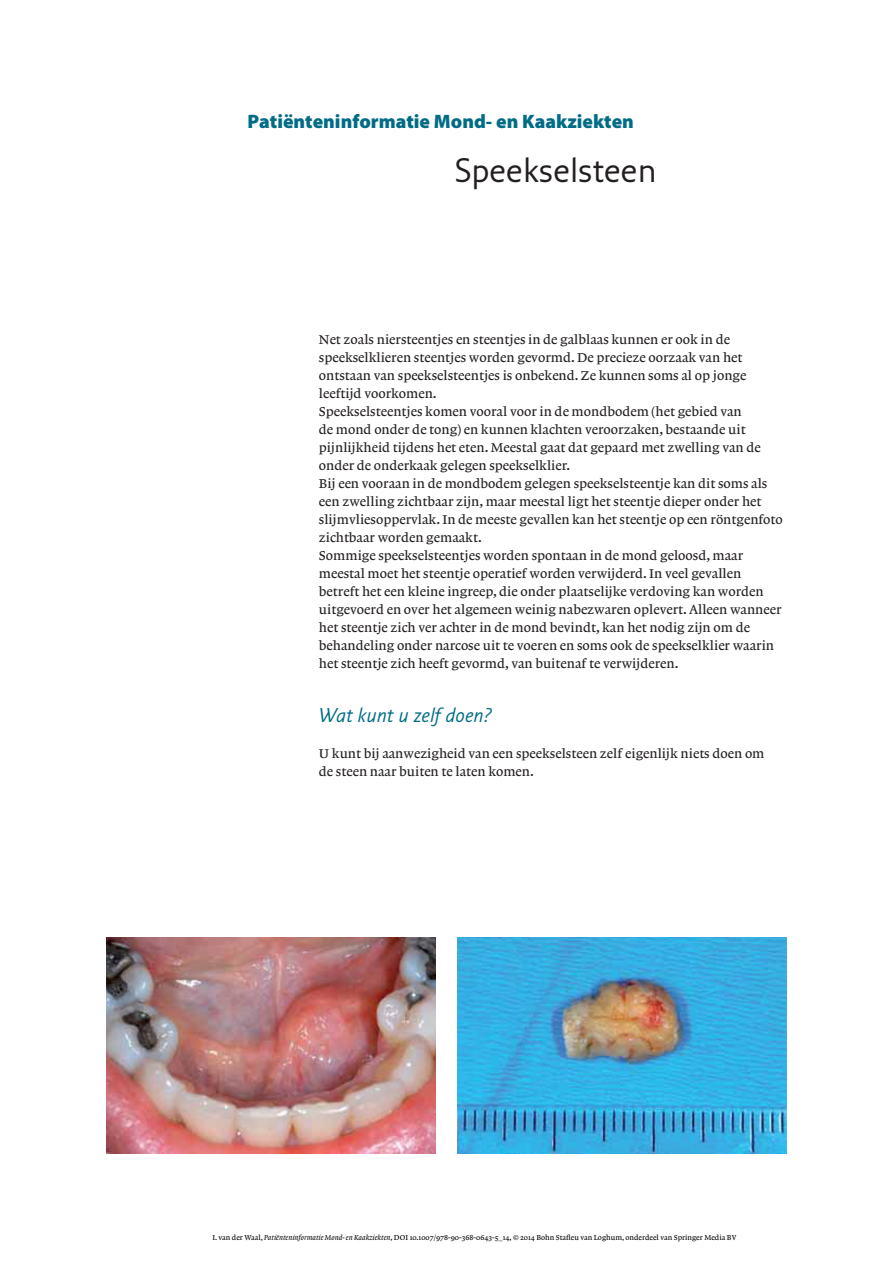
<style>
.page{position:relative;width:893px;height:1263px;background:#fff}
.page>*{position:absolute;margin:0;border:0;box-sizing:border-box;transform-origin:0 0}
.t1{font:33px "Fresco Sans";color:#231f20}
.t2{font:900 19.5px "Myriad Pro";color:#006c85}
.t3{font:italic 19.5px "Fresco Sans LF";color:#006c85}
.t4{font:13.5px/18px "Lexicon No 1 A Roman Txt";color:#231f20}
.t5{font:7.5px "Lexicon No 1 A Txt";color:#000}
.s1{font-style:italic}
</style>
<div class="page">
<img style="left:106px;top:938px;width:330px;height:216px">
<img style="left:457px;top:938px;width:330px;height:216px">
<h2 class="t2" style="left:248px;top:110px;width:388px">Patiënteninformatie Mond- en Kaakziekten</h2>
<h1 class="t1" style="left:455px;top:157px;width:203px">Speekselsteen</h1>
<p class="t4" style="left:319px;top:331px;width:465px">Net zoals niersteentjes en steentjes in de galblaas kunnen er ook in de speekselklieren steentjes worden gevormd. De precieze oorzaak van het ontstaan van speekselsteentjes is onbekend. Ze kunnen soms al op jonge leeftijd voorkomen.<br>Speekselsteentjes komen vooral voor in de mondbodem (het gebied van<br>de mond onder de tong) en kunnen klachten veroorzaken, bestaande uit pijnlijkheid tijdens het eten. Meestal gaat dat gepaard met zwelling van de onder de onderkaak gelegen speekselklier.<br>Bij een vooraan in de mondbodem gelegen speekselsteentje kan dit soms als een zwelling zichtbaar zijn, maar meestal ligt het steentje dieper onder het slijmvliesoppervlak. In de meeste gevallen kan het steentje op een röntgenfoto zichtbaar worden gemaakt.<br>Sommige speekselsteentjes worden spontaan in de mond geloosd, maar meestal moet het steentje operatief worden verwijderd. In veel gevallen betreft het een kleine ingreep, die onder plaatselijke verdoving kan worden uitgevoerd en over het algemeen weinig nabezwaren oplevert. Alleen wanneer het steentje zich ver achter in de mond bevindt, kan het nodig zijn om de behandeling onder narcose uit te voeren en soms ook de speekselklier waarin het steentje zich heeft gevormd, van buitenaf te verwijderen.</p>
<h2 class="t3" style="left:319px;top:703px;width:175px">Wat kunt u zelf doen?</h2>
<p class="t4" style="left:319px;top:745px;width:447px">U kunt bij aanwezigheid van een speekselsteen zelf eigenlijk niets doen om de steen naar buiten te laten komen.</p>
<p class="t5" style="left:212px;top:1234px;width:525px">I. van der Waal, <span class="s1">Patiënteninformatie Mond- en Kaakziekten</span>, DOI 10.1007/978-90-368-0643-5_14, © 2014 Bohn Stafleu van Loghum, onderdeel van Springer Media BV</p>
</div>
